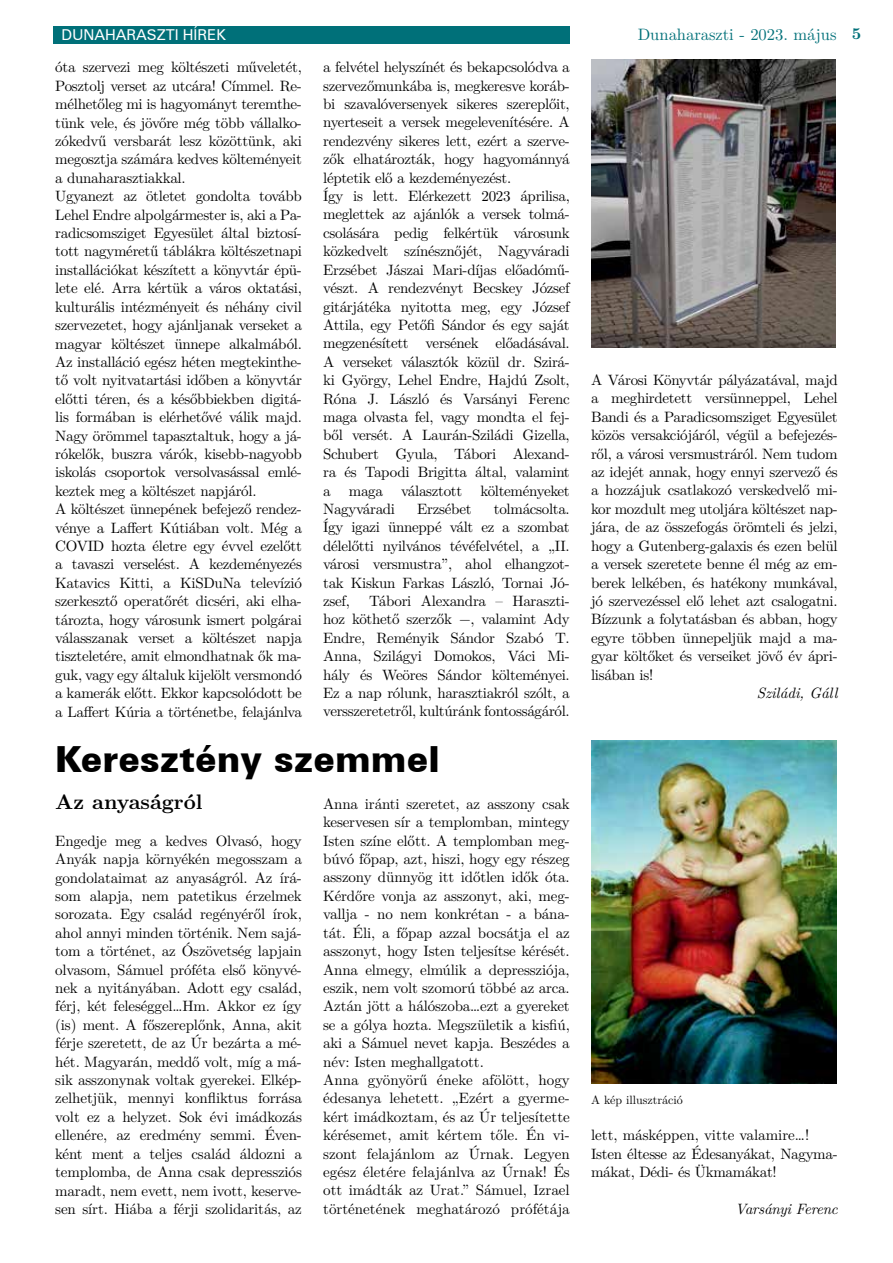
<style>
.page{position:relative;width:893px;height:1263px;background:#fff}
.page>*{position:absolute;margin:0;border:0;box-sizing:border-box;transform-origin:0 0}
.t1{font:36px "Zurich Blk PFL";color:#000}
.t2{font:700 21px "LM Roman 10";color:#000}
.t3{font:16.5px "LM Roman 10";color:#007079}
.t4{font:15px/18.5px "LM Roman 10";letter-spacing:-.02em;color:#000;text-align:justify}
.t5{font:15px "Zurich PFL";color:#fff}
.t6{font:italic 15px "LM Roman 10";letter-spacing:-.02em;color:#000}
.t7{font:italic 15px "LM Roman 10";color:#000}
.t8{font:12px "LM Roman 10";color:#000}
.s1{font-weight:700}
</style>
<div class="page">
<div style="left:53px;top:26px;width:517px;height:18px;background:#007079"></div>
<img style="left:591px;top:741px;width:246px;height:342px">
<img style="left:591px;top:59px;width:245px;height:289px">
<p class="t5" style="left:62px;top:24px;width:166px">DUNAHARASZTI HÍREK</p>
<p class="t4" style="left:55px;top:57px;width:248px;text-align:left">óta szervezi meg költészeti műveletét, Posztolj verset az utcára! Címmel. Re&shy;mélhetőleg mi is hagyományt teremthe&shy;tünk vele, és jövőre még több vállalko&shy;zókedvű versbarát lesz közöttünk, aki megosztja számára kedves költeményeit a dunaharasztiakkal.<br>Ugyanezt az ötletet gondolta tovább Lehel Endre alpolgármester is, aki a Pa&shy;radicsomsziget Egyesület által biztosí&shy;tott nagyméretű táblákra költészetnapi installációkat készített a könyvtár épü&shy;lete elé. Arra kértük a város oktatási, kulturális intézményeit és néhány civil szervezetet, hogy ajánljanak verseket a magyar költészet ünnepe alkalmából.<br>Az installáció egész héten megtekinthe&shy;tő volt nyitvatartási időben a könyvtár előtti téren, és a későbbiekben digitá&shy;lis formában is elérhetővé válik majd.<br>Nagy örömmel tapasztaltuk, hogy a já&shy;rókelők, buszra várók, kisebb-nagyobb iskolás csoportok versolvasással emlé&shy;keztek meg a költészet napjáról.<br>A költészet ünnepének befejező rendez&shy;vénye a Laffert Kútiában volt. Még a COVID hozta életre egy évvel ezelőtt a tavaszi verselést. A kezdeményezés Katavics Kitti, a KiSDuNa televízió szerkesztő operatőrét dicséri, aki elha&shy;tározta, hogy városunk ismert polgárai válasszanak verset a költészet napja tiszteletére, amit elmondhatnak ők ma&shy;guk, vagy egy általuk kijelölt versmondó a kamerák előtt. Ekkor kapcsolódott be a Laffert Kúria a történetbe, felajánlva</p>
<p class="t4" style="left:323px;top:57px;width:248px;text-align:left">a felvétel helyszínét és bekapcsolódva a szervezőmunkába is, megkeresve koráb&shy;bi szavalóversenyek sikeres szereplőit, nyerteseit a versek megelevenítésére. A rendezvény sikeres lett, ezért a szerve&shy;zők elhatározták, hogy hagyománnyá léptetik elő a kezdeményezést.<br>Így is lett. Elérkezett 2023 áprilisa, meglettek az ajánlók a versek tolmá&shy;csolására pedig felkértük városunk közkedvelt színésznőjét, Nagyváradi Erzsébet Jászai Mari-díjas előadómű&shy;vészt. A rendezvényt Becskey József gitárjátéka nyitotta meg, egy József Attila, egy Petőfi Sándor és egy saját megzenésített versének előadásával.<br>A verseket választók közül dr. Szirá&shy;ki György, Lehel Endre, Hajdú Zsolt, Róna J. László és Varsányi Ferenc maga olvasta fel, vagy mondta el fej&shy;ből versét. A Laurán-Sziládi Gizella, Schubert Gyula, Tábori Alexand&shy;ra és Tapodi Brigitta által, valamint a maga választott költeményeket Nagyváradi</p>
<p class="t4" style="left:323px;top:498px;width:248px;text-indent:171px">tolmácsolta.<br>Így igazi ünneppé vált ez a szombat délelőtti nyilvános tévéfelvétel, a „II. városi versmustra”, ahol elhangzot&shy;tak Kiskun Farkas László, Tornai Jó&shy;zsef,</p>
<p class="t4" style="left:417px;top:498px;width:56px">Erzsébet</p>
<p class="t4" style="left:323px;top:590px;width:248px;text-indent:46px">Tábori Alexandra – Haraszti&shy;hoz köthető szerzők −, valamint Ady Endre, Reményik Sándor Szabó T.<br>Anna, Szilágyi Domokos, Váci Mi&shy;hály és Weöres Sándor költeményei.<br>Ez a nap rólunk, harasztiakról szólt, a versszeretetről, kultúránk fontosságáról.</p>
<h1 class="t1" style="left:55px;top:735px;width:386px">Keresztény szemmel</h1>
<h2 class="t2" style="left:55px;top:785px;width:149px">Az anyaságról</h2>
<p class="t4" style="left:55px;top:830px;width:248px">Engedje meg a kedves Olvasó, hogy Anyák napja környékén megosszam a gondolataimat az anyaságról. Az írá&shy;som alapja, nem patetikus érzelmek sorozata. Egy család regényéről írok, ahol annyi minden történik. Nem sajá&shy;tom a történet, az Ószövetség lapjain olvasom, Sámuel próféta első könyvé&shy;nek a nyitányában. Adott egy család, férj, két feleséggel…Hm. Akkor ez így (is) ment. A főszereplőnk, Anna, akit férje szeretett, de az Úr bezárta a mé&shy;hét. Magyarán, meddő volt, míg a má&shy;sik asszonynak voltak gyerekei. Elkép&shy;zelhetjük, mennyi konfliktus forrása volt ez a helyzet. Sok évi imádkozás ellenére, az eredmény semmi. Éven&shy;ként ment a teljes család áldozni a templomba, de Anna csak depressziós maradt, nem evett, nem ivott, keserve&shy;sen sírt. Hiába a férji szolidaritás, az</p>
<p class="t4" style="left:323px;top:793px;width:248px;text-align:left">Anna iránti szeretet, az asszony csak keservesen sír a templomban, mintegy Isten színe előtt. A templomban meg&shy;búvó főpap, azt, hiszi, hogy egy részeg asszony dünnyög itt időtlen idők óta.<br>Kérdőre vonja az asszonyt, aki, meg&shy;vallja - no nem konkrétan - a bána&shy;tát. Éli, a főpap azzal bocsátja el az asszonyt, hogy Isten teljesítse kérését.<br>Anna elmegy, elmúlik a depressziója, eszik, nem volt szomorú többé az arca.<br>Aztán jött a hálószoba…ezt a gyereket se a gólya hozta. Megszületik a kisfiú, aki a Sámuel nevet kapja. Beszédes a név: Isten meghallgatott.<br>Anna gyönyörű éneke afölött, hogy édesanya lehetett. „Ezért a gyerme&shy;kért imádkoztam, és az Úr teljesítette kérésemet, amit kértem tőle. Én vi&shy;szont felajánlom az Úrnak. Legyen egész életére felajánlva az Úrnak! És ott imádták az Urat.” Sámuel, Izrael történetének meghatározó prófétája</p>
<p class="t3" style="left:638px;top:21px;width:225px">Dunaharaszti - 2023. május <span class="s1">5</span></p>
<p class="t4" style="left:591px;top:369px;width:248px">A Városi Könyvtár pályázatával, majd a meghirdetett versünneppel, Lehel Bandi és a Paradicsomsziget Egyesület közös versakciójáról, végül a befejezés&shy;ről, a városi versmustráról. Nem tudom az idejét annak, hogy ennyi szervező és a hozzájuk csatlakozó verskedvelő mi&shy;kor mozdult meg utoljára költészet nap&shy;jára, de az összefogás örömteli és jelzi, hogy a Gutenberg-galaxis és ezen belül a versek szeretete benne él még az em&shy;berek lelkében, és hatékony munkával, jó szervezéssel elő lehet azt csalogatni.<br>Bízzunk a folytatásban és abban, hogy egyre többen ünnepeljük majd a ma&shy;gyar költőket és verseiket jövő év ápri&shy;lisában is!</p>
<p class="t7" style="left:757px;top:681px;width:83px">Sziládi, Gáll</p>
<p class="t8" style="left:591px;top:1090px;width:93px">A kép illusztráció</p>
<p class="t4" style="left:591px;top:1124px;width:248px;text-align:left">lett, másképpen, vitte valamire…!<br>Isten éltesse az Édesanyákat, Nagyma&shy;mákat, Dédi- és Ükmamákat!</p>
<p class="t6" style="left:735px;top:1197px;width:104px">Varsányi Ferenc</p>
</div>
